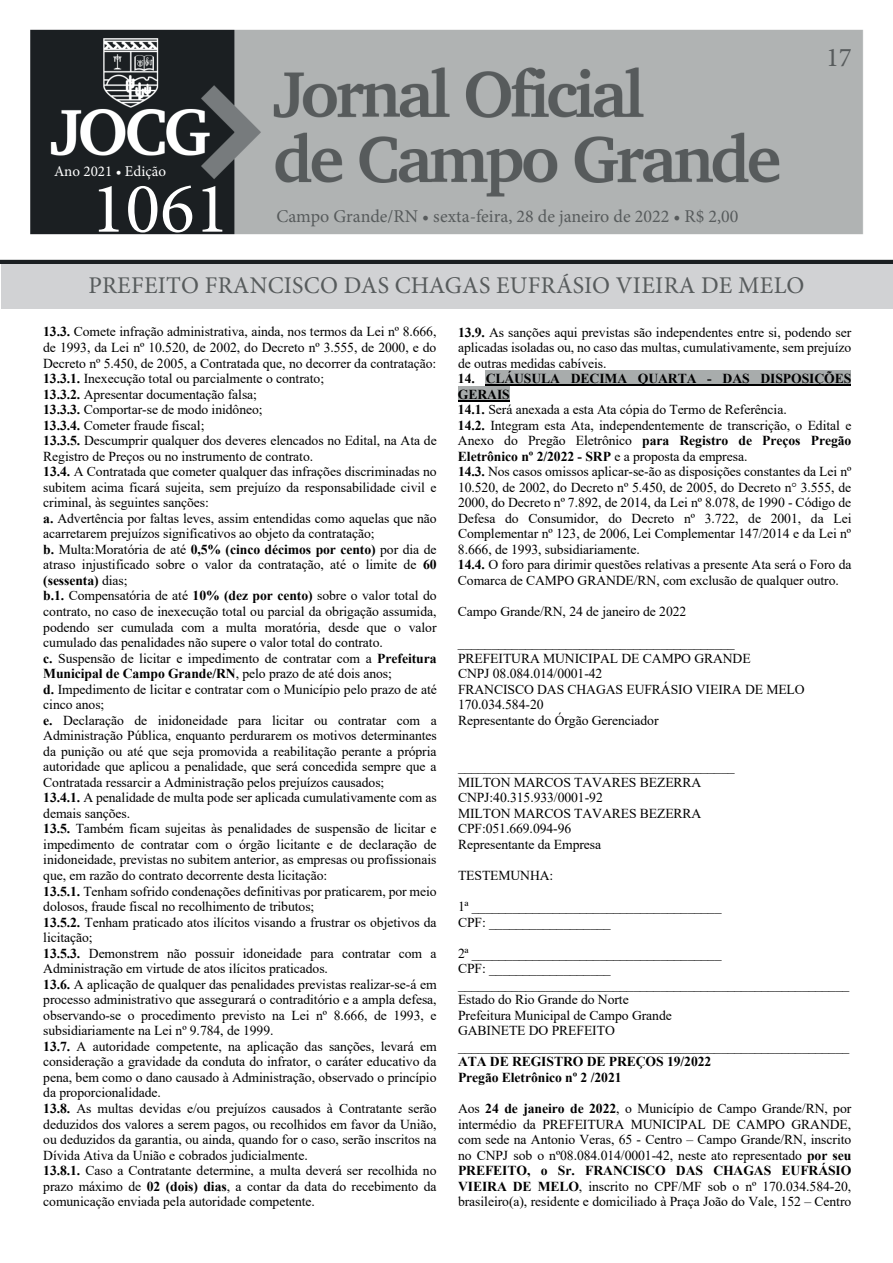
<style>
.page{position:relative;width:893px;height:1263px;background:#fff}
.page>*{position:absolute;margin:0;border:0;box-sizing:border-box;transform-origin:0 0}
.t1{font:72px "Minion Pro";color:#fff}
.t2{font:54px "Times New Roman";color:#fff}
.t3{font:27px "Minion Pro";color:#575b5c}
.t4{font:24px "Minion Pro";letter-spacing:.01em;color:#575b5c}
.t5{font:20.85px "Times New Roman";letter-spacing:.005em;color:#3a3e40}
.t6{font:18px "Minion Pro";color:#575b5c}
.t7{font:18px "Times New Roman";color:#3a3e40}
.t8{font:18px "Times New Roman";color:#000001}
.t9{font:15.9px "Times New Roman";letter-spacing:-.005em;color:#fff}
.t10{font:15px "Minion Pro";color:#fff}
.t11{font:13.65px/15.6px "Times New Roman";letter-spacing:-.005em;color:#000001}
.t12{font:700 13.65px/15.5px "Times New Roman";letter-spacing:-.005em;color:#000001}
.s1{font-weight:700}
</style>
<div class="page">
<img style="left:0;top:29px;width:893px;height:235px">
<div style="left:1px;top:264px;width:891px;height:44px;background:#d1d2d4"></div>
<div style="left:486px;top:371px;width:365px;height:15px;background:#a8acac"></div>
<hr style="left:486px;top:385px;width:365px;height:1px;background:#000001">
<div style="left:458px;top:386px;width:52px;height:16px;background:#a8acac"></div>
<hr style="left:458px;top:400px;width:52px;height:2px;background:#000001">
<p class="t9" style="left:43px;top:156px;width:121px">Ano 2022 • Edição</p>
<h2 class="t2" style="left:97px;top:170px;width:109px">1061</h2>
<p class="t10" style="left:54px;top:162px;width:114px">Ano 2021 • Edição</p>
<h1 class="t1" style="left:91px;top:160px;width:140px">1061</h1>
<h3 class="t6" style="left:276px;top:204px;width:464px">Campo Grande/RN • sexta-feira, 28 de janeiro de 2022 • R$ 2,00</h3>
<h3 class="t7" style="left:246px;top:207px;width:473px">Campo Grande/RN • Sexta-feira, 28 de janeiro de 2022 • R$ 2,00</h3>
<h3 class="t8" style="left:833px;top:31px;width:19px">17</h3>
<h3 class="t3" style="left:826px;top:40px;width:27px">17</h3>
<h3 class="t4" style="left:88px;top:269px;width:718px">PREFEITO FRANCISCO DAS CHAGAS EUFRÁSIO VIEIRA DE MELO</h3>
<h3 class="t5" style="left:126px;top:277px;width:644px">PREFEITO FRANCISCO DAS CHAGAS EUFRÁSIO VIEIRA DE MELO</h3>
<p class="t11" style="left:43px;top:324px;width:395px"><span class="s1">13.3.</span> Comete infração administrativa, ainda, nos termos da Lei nº 8.666, de 1993, da Lei nº 10.520, de 2002, do Decreto nº 3.555, de 2000, e do Decreto nº 5.450, de 2005, a Contratada que, no decorrer da contratação:<br><span class="s1">13.3.1.</span> Inexecução total ou parcialmente o contrato;<br><span class="s1">13.3.2.</span> Apresentar documentação falsa;<br><span class="s1">13.3.3.</span> Comportar-se de modo inidôneo;<br><span class="s1">13.3.4.</span> Cometer fraude fiscal;<br><span class="s1">13.3.5.</span> Descumprir qualquer dos deveres elencados no Edital, na Ata de Registro de Preços ou no instrumento de contrato.<br><span class="s1">13.4.</span> A Contratada que cometer qualquer das infrações discriminadas no subitem acima ficará sujeita, sem prejuízo da responsabilidade civil e criminal, às seguintes sanções:<br><span class="s1">a.</span> Advertência por faltas leves, assim entendidas como aquelas que não acarretarem prejuízos significativos ao objeto da contratação;<br><span class="s1">b.</span> Multa:Moratória de até <span class="s1">0,5% (cinco décimos por cento)</span> por dia de atraso injustificado sobre o valor da contratação, até o limite de <span class="s1">60 (sessenta)</span> dias;<br><span class="s1">b.1.</span> Compensatória de até <span class="s1">10% (dez por cento)</span> sobre o valor total do contrato, no caso de inexecução total ou parcial da obrigação assumida, podendo ser cumulada com a multa moratória, desde que o valor cumulado das penalidades não supere o valor total do contrato.<br><span class="s1">c.</span> Suspensão de licitar e impedimento de contratar com a <span class="s1">Prefeitura Municipal de Campo Grande/RN</span>, pelo prazo de até dois anos;<br><span class="s1">d.</span> Impedimento de licitar e contratar com o Município pelo prazo de até cinco anos;<br><span class="s1">e.</span> Declaração de inidoneidade para licitar ou contratar com a Administração Pública, enquanto perdurarem os motivos determinantes da punição ou até que seja promovida a reabilitação perante a própria autoridade que aplicou a penalidade, que será concedida sempre que a Contratada ressarcir a Administração pelos prejuízos causados;<br><span class="s1">13.4.1.</span> A penalidade de multa pode ser aplicada cumulativamente com as demais sanções.<br><span class="s1">13.5.</span> Também ficam sujeitas às penalidades de suspensão de licitar e impedimento de contratar com o órgão licitante e de declaração de inidoneidade, previstas no subitem anterior, as empresas ou profissionais que, em razão do contrato decorrente desta licitação:<br><span class="s1">13.5.1.</span> Tenham sofrido condenações definitivas por praticarem, por meio dolosos, fraude fiscal no recolhimento de tributos;<br><span class="s1">13.5.2.</span> Tenham praticado atos ilícitos visando a frustrar os objetivos da licitação;<br><span class="s1">13.5.3.</span> Demonstrem não possuir idoneidade para contratar com a Administração em virtude de atos ilícitos praticados.<br><span class="s1">13.6.</span> A aplicação de qualquer das penalidades previstas realizar-se-á em processo administrativo que assegurará o contraditório e a ampla defesa, observando-se o procedimento previsto na Lei nº 8.666, de 1993, e subsidiariamente na Lei nº 9.784, de 1999.<br><span class="s1">13.7.</span> A autoridade competente, na aplicação das sanções, levará em consideração a gravidade da conduta do infrator, o caráter educativo da pena, bem como o dano causado à Administração, observado o princípio da proporcionalidade.<br><span class="s1">13.8.</span> As multas devidas e/ou prejuízos causados à Contratante serão deduzidos dos valores a serem pagos, ou recolhidos em favor da União, ou deduzidos da garantia, ou ainda, quando for o caso, serão inscritos na Dívida Ativa da União e cobrados judicialmente.<br><span class="s1">13.8.1.</span> Caso a Contratante determine, a multa deverá ser recolhida no prazo máximo de <span class="s1">02 (dois) dias</span>, a contar da data do recebimento da comunicação enviada pela autoridade competente.</p>
<p class="t11" style="left:458px;top:324px;width:395px;text-align:justify"><span class="s1">13.9.</span> As sanções aqui previstas são independentes entre si, podendo ser aplicadas isoladas ou, no caso das multas, cumulativamente, sem prejuízo de outras medidas cabíveis.</p>
<p class="t11" style="left:458px;top:370px;width:395px"><span class="s1">14. CLÁUSULA DECIMA QUARTA - DAS DISPOSIÇÕES GERAIS<br>14.1.</span> Será anexada a esta Ata cópia do Termo de Referência.<br><span class="s1">14.2.</span> Integram esta Ata, independentemente de transcrição, o Edital e Anexo do Pregão Eletrônico <span class="s1">para Registro de Preços Pregão Eletrônico nº 2/2022 - SRP</span> e a proposta da empresa.<br><span class="s1">14.3.</span> Nos casos omissos aplicar-se-ão as disposições constantes da Lei nº 10.520, de 2002, do Decreto nº 5.450, de 2005, do Decreto n° 3.555, de 2000, do Decreto nº 7.892, de 2014, da Lei nº 8.078, de 1990 - Código de Defesa do Consumidor, do Decreto nº 3.722, de 2001, da Lei Complementar nº 123, de 2006, Lei Complementar 147/2014 e da Lei nº 8.666, de 1993, subsidiariamente.<br><span class="s1">14.4.</span> O foro para dirimir questões relativas a presente Ata será o Foro da Comarca de CAMPO GRANDE/RN, com exclusão de qualquer outro.</p>
<p class="t11" style="left:458px;top:603px;width:230px">Campo Grande/RN, 24 de janeiro de 2022</p>
<p class="t11" style="left:458px;top:634px;width:348px">_________________________________________ PREFEITURA MUNICIPAL DE CAMPO GRANDE<br>CNPJ 08.084.014/0001-42<br>FRANCISCO DAS CHAGAS EUFRÁSIO VIEIRA DE MELO 170.034.584-20<br>Representante do Órgão Gerenciador</p>
<p class="t11" style="left:458px;top:759px;width:278px">_________________________________________<br>MILTON MARCOS TAVARES BEZERRA<br>CNPJ:40.315.933/0001-92<br>MILTON MARCOS TAVARES BEZERRA<br>CPF:051.669.094-96<br>Representante da Empresa</p>
<p class="t11" style="left:458px;top:867px;width:97px">TESTEMUNHA:</p>
<p class="t11" style="left:458px;top:898px;width:265px">1ª _____________________________________<br>CPF: __________________</p>
<p class="t11" style="left:458px;top:945px;width:393px">2ª _____________________________________<br>CPF: __________________ __________________________________________________________ Estado do Rio Grande do Norte<br>Prefeitura Municipal de Campo Grande<br>GABINETE DO PREFEITO __________________________________________________________</p>
<p class="t12" style="left:458px;top:1054px;width:255px">ATA DE REGISTRO DE PREÇOS 19/2022<br>Pregão Eletrônico nº 2 /2021</p>
<p class="t11" style="left:458px;top:1100px;width:395px;text-align:justify">Aos <span class="s1">24 de janeiro de 2022</span>, o Município de Campo Grande/RN, por intermédio da PREFEITURA MUNICIPAL DE CAMPO GRANDE, com sede na Antonio Veras, 65 - Centro – Campo Grande/RN, inscrito no CNPJ sob o nº08.084.014/0001-42, neste ato representado <span class="s1">por seu PREFEITO, o Sr. FRANCISCO DAS CHAGAS EUFRÁSIO VIEIRA DE MELO</span>, inscrito no CPF/MF sob o nº 170.034.584-20, brasileiro(a), residente e domiciliado à Praça João do Vale, 152 – Centro</p>
</div>
